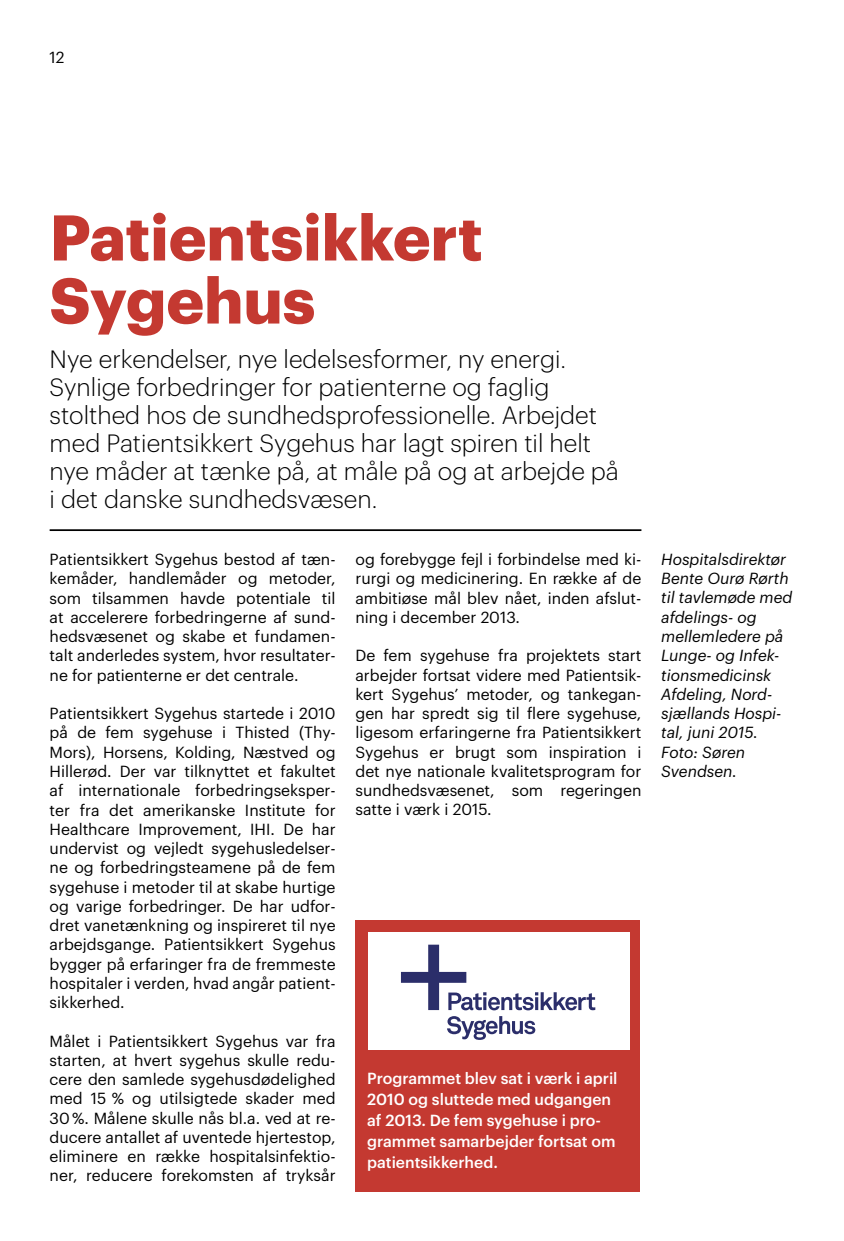
<style>
.page{position:relative;width:844px;height:1241px;background:#fff}
.page>*{position:absolute;margin:0;border:0;box-sizing:border-box;transform-origin:0 0}
.t1{font:700 63px/63px "Graphik";color:#c43931}
.t2{font:300 24.5px/28px "Graphik";color:#000}
.t3{font:15.75px/19.2px "Graphik";color:#000;text-align:justify}
.t4{font:italic 15.75px/19.2px "Graphik";color:#000}
.t5{font:500 15.75px/21px "Graphik";color:#fff}
</style>
<div class="page">
<hr style="left:50px;top:529px;width:591px;height:2px;background:#000">
<div style="left:355px;top:919px;width:284px;height:272px;background:#c43931"></div>
<div style="left:368px;top:932px;width:262px;height:117px;background:#fff"></div>
<svg style="left:401px;top:944px;width:194px;height:95px"></svg>
<p class="t3" style="left:50px;top:46px;width:17px">12</p>
<h1 class="t1" style="left:50px;top:200px;width:434px">Patientsikkert<br>Sygehus</h1>
<p class="t2" style="left:50px;top:343px;width:570px">Nye erkendelser, nye ledelsesformer, ny energi.<br>Synlige forbedringer for patienterne og faglig stolthed hos de sundhedsprofessionelle. Arbejdet med Patientsikkert Sygehus har lagt spiren til helt nye måder at tænke på, at måle på og at arbejde på i det danske sundhedsvæsen.</p>
<p class="t3" style="left:50px;top:548px;width:287px">Patientsikkert Sygehus bestod af tæn&shy;kemåder, handlemåder og metoder, som tilsammen havde potentiale til at accelerere forbedringerne af sund&shy;hedsvæsenet og skabe et fundamen&shy;talt anderledes system, hvor resultater&shy;ne for patienterne er det centrale.</p>
<p class="t3" style="left:50px;top:702px;width:287px">Patientsikkert Sygehus startede i 2010 på de fem sygehuse i Thisted (Thy-Mors), Horsens, Kolding, Næstved og Hillerød. Der var tilknyttet et fakultet af internationale forbedringseksper&shy;ter fra det amerikanske Institute for Healthcare Improvement, IHI. De har undervist og vejledt sygehusledelser&shy;ne og forbedringsteamene på de fem sygehuse i metoder til at skabe hurtige og varige forbedringer. De har udfor&shy;dret vanetænkning og inspireret til nye arbejdsgange. Patientsikkert Sygehus bygger på erfaringer fra de fremmeste hospitaler i verden, hvad angår patient&shy;sikkerhed.</p>
<p class="t3" style="left:50px;top:1029px;width:287px">Målet i Patientsikkert Sygehus var fra starten, at hvert sygehus skulle redu&shy;cere den samlede sygehusdødelighed med 15 % og utilsigtede skader med 30 %. Målene skulle nås bl.a. ved at re&shy;ducere antallet af uventede hjertestop, eliminere en række hospitalsinfektio&shy;ner, reducere forekomsten af tryksår</p>
<p class="t3" style="left:355px;top:548px;width:287px">og forebygge fejl i forbindelse med ki&shy;rurgi og medicinering. En række af de ambitiøse mål blev nået, inden afslut&shy;ning i december 2013.</p>
<p class="t3" style="left:355px;top:644px;width:287px">De fem sygehuse fra projektets start arbejder fortsat videre med Patientsik&shy;kert Sygehus’ metoder, og tankegan&shy;gen har spredt sig til flere sygehuse, ligesom erfaringerne fra Patientsikkert Sygehus er brugt som inspiration i det nye nationale kvalitetsprogram for sundhedsvæsenet, som regeringen satte i værk i 2015.</p>
<p class="t5" style="left:367px;top:1065px;width:252px">Programmet blev sat i værk i april<br>2010 og sluttede med udgangen af 2013. De fem sygehuse i pro&shy;grammet samarbejder fortsat om patientsikkerhed.</p>
<p class="t4" style="left:661px;top:548px;width:132px">Hospitalsdirektør<br>Bente Ourø Rørth til tavlemøde med afdelings- og mellemledere på<br>Lunge- og Infek&shy;tionsmedicinsk<br>Afdeling, Nord&shy;sjællands Hospi&shy;tal, juni 2015.<br>Foto: Søren<br>Svendsen.</p>
</div>
